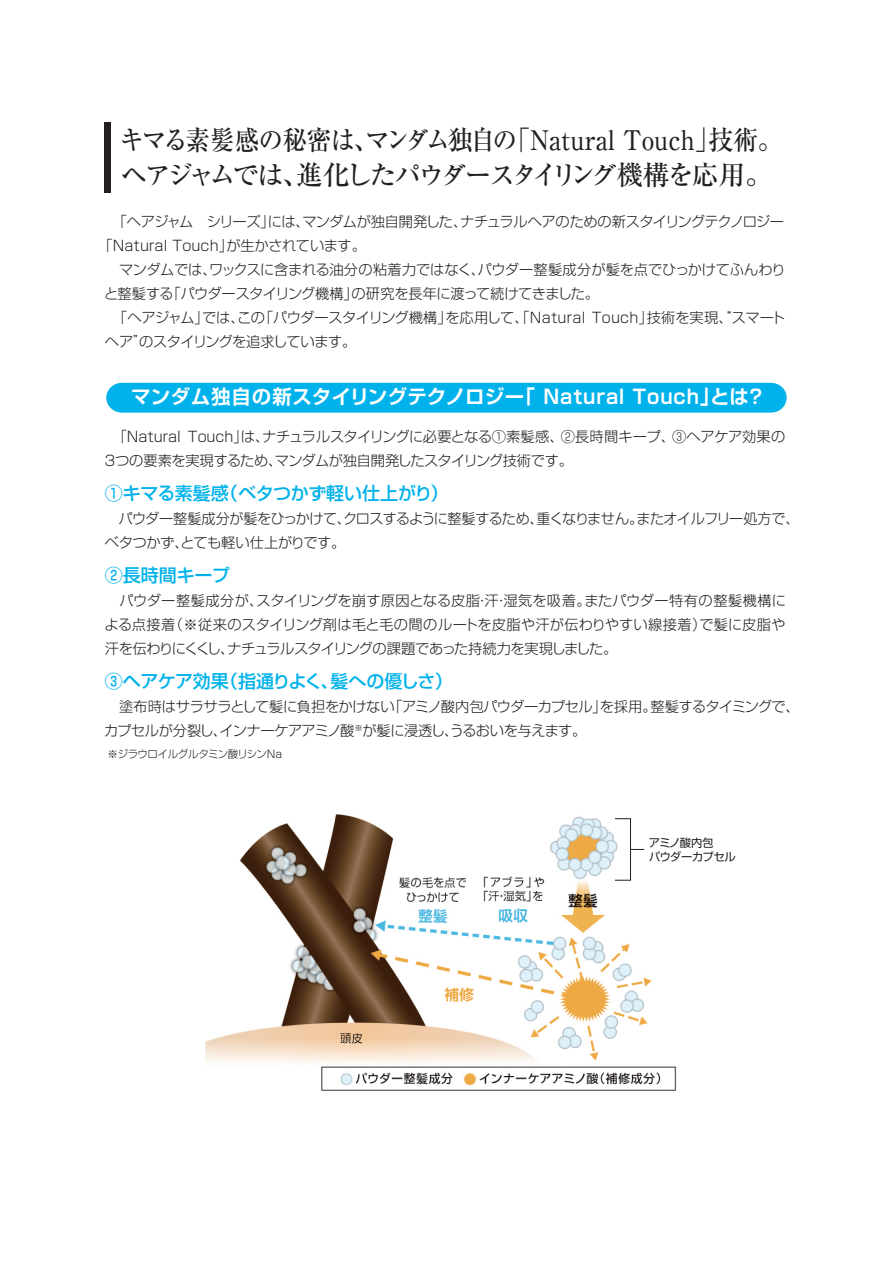
<style>
.page{position:relative;width:893px;height:1263px;background:#fff}
.page>*{position:absolute;margin:0;border:0;box-sizing:border-box;transform-origin:0 0}
.t1{font:500 27px/34.5px "Ryumin Pro";letter-spacing:-.12em;color:#231f20;scale:.91 1}
.t2{font:500 27px "Ryumin Pro";letter-spacing:-.08em;color:#231f20;scale:.91 1}
.t3{font:500 27px "Ryumin Pro";letter-spacing:-.465em;color:#231f20;scale:.91 1}
.t4{font:500 27px "Ryumin Pro";letter-spacing:-.12em;color:#231f20}
.t5{font:700 19.5px "Shin Go Pr 6 N De";letter-spacing:.03em;color:#fff}
.t6{font:700 19.5px "Shin Go Pr 6 N De";letter-spacing:.05em;color:#fff}
.t7{font:500 18px "Shin Go Pr 6 N";letter-spacing:-.01em;color:#00b2eb}
.t8{font:500 18px "Shin Go Pr 6 N";letter-spacing:-.04em;color:#00b2eb}
.t9{font:300 14.25px/24px "Shin Go Pro";letter-spacing:-.025em;color:#231f20}
.t10{font:300 14.25px/24px "Shin Go Pro";letter-spacing:-.045em;color:#231f20}
.t11{font:300 14.25px/24px "Shin Go Pro";color:#231f20}
.t12{font:300 14.25px "Shin Go Pro";letter-spacing:.01em;color:#231f20}
.t13{font:300 14.25px "Shin Go Pro";letter-spacing:-.05em;color:#231f20}
.t14{font:300 14.25px "Shin Go Pro";letter-spacing:.005em;color:#231f20}
.t15{font:300 14.25px "Shin Go Pro";letter-spacing:.02em;color:#231f20}
.t16{font:300 14.25px "Shin Go Pro";letter-spacing:-.055em;color:#231f20}
.t17{font:300 14.25px "Shin Go Pro";letter-spacing:.035em;color:#231f20}
.t18{font:300 14.25px "Shin Go Pro";letter-spacing:-.06em;color:#231f20}
.t19{font:300 14.25px "Shin Go Pro";letter-spacing:.025em;color:#231f20}
.t20{font:300 14.25px "Shin Go Pro";letter-spacing:-.085em;color:#231f20}
.t21{font:11.25px/13.5px "Shin Go Pr 6 N";letter-spacing:-.04em;color:#231f20}
.t22{font:300 10.5px "Shin Go Pro";letter-spacing:-.055em;color:#231f20}
.t23{font:300 8.25px "Shin Go Pro";color:#231f20}
</style>
<div class="page">
<div style="left:104px;top:122px;width:7px;height:71px;background:#231f20"></div>
<img style="left:205px;top:814px;width:472px;height:277px">
<div style="left:106px;top:383px;width:681px;height:30px;background:#00b2eb"></div>
<div style="left:615px;top:818px;width:16px;height:62px;border:1px solid #231f20"></div>
<svg style="left:630px;top:849px;width:14px;height:1px"></svg>
<h1 class="t2" style="left:120px;top:119px;width:438px">キマる素髪感の秘密はマンダム独自の</h1>
<h1 class="t3" style="left:506px;top:119px;width:305px">「ＮａｔｕｒａｌＴｏｕｃｈ技術。</h1>
<h1 class="t1" style="left:695px;top:121px;width:29px">」</h1>
<h1 class="t1" style="left:120px;top:121px;width:718px;text-indent:233px">、<br>ヘアジャムでは進化したパウダースタイリング機構を応用。</h1>
<h1 class="t4" style="left:283px;top:154px;width:28px">、</h1>
<p class="t13" style="left:460px;top:210px;width:325px">ナチュラルヘアのための新スタイリングテクノロジー</p>
<p class="t9" style="left:226px;top:208px;width:141px;text-indent:-121px">　「ヘアジャム　シリーズ」<br>が生かされています。</p>
<p class="t9" style="left:302px;top:208px;width:166px">マンダムが独自開発した、</p>
<p class="t9" style="left:268px;top:208px;width:43px">には、</p>
<p class="t11" style="left:209px;top:232px;width:578px;text-indent:-111px">「Natural Touch」<br>ワックスに含まれる油分の粘着力ではなくパウダー整髪成分が髪を点でひっかけてふんわり</p>
<p class="t9" style="left:471px;top:256px;width:16px">、</p>
<p class="t9" style="left:105px;top:256px;width:113px">　マンダムでは、</p>
<p class="t16" style="left:167px;top:282px;width:193px">「パウダースタイリング機構」</p>
<p class="t9" style="left:352px;top:280px;width:249px">の研究を長年に渡って続けてきました。</p>
<p class="t9" style="left:104px;top:280px;width:71px">と整髪する</p>
<p class="t10" style="left:259px;top:304px;width:195px">「パウダースタイリング機構」</p>
<p class="t10" style="left:105px;top:304px;width:253px">　「ヘアジャム」<br>ヘアのスタイリングを追求しています。</p>
<p class="t15" style="left:445px;top:306px;width:209px">を応用して、「Natural Touch」</p>
<p class="t9" style="left:647px;top:304px;width:140px">技術を実現、“スマート</p>
<p class="t9" style="left:202px;top:304px;width:44px">では、</p>
<p class="t9" style="left:237px;top:304px;width:29px">この</p>
<p class="t9" style="left:133px;top:328px;width:16px">”</p>
<h2 class="t5" style="left:131px;top:380px;width:395px">マンダム独自の新スタイリングテクノロジー</h2>
<h2 class="t6" style="left:515px;top:380px;width:206px">「 Natural Touch」</h2>
<h2 class="t5" style="left:710px;top:380px;width:41px">とは</h2>
<h2 class="t5" style="left:746px;top:380px;width:21px">?</h2>
<p class="t11" style="left:113px;top:423px;width:70px">「Natural</p>
<p class="t9" style="left:262px;top:423px;width:524px">ナチュラルスタイリングに必要となる①素髪感、②長時間キープ、③ヘアケア効果の</p>
<p class="t9" style="left:188px;top:423px;width:83px">Touch は」、</p>
<p class="t10" style="left:275px;top:447px;width:300px">マンダムが独自開発したスタイリング技術です。</p>
<p class="t9" style="left:103px;top:447px;width:181px">３つの要素を実現するため、</p>
<p class="t7" style="left:220px;top:479px;width:230px">（ベタつかず軽い仕上がり(</p>
<p class="t7" style="left:105px;top:479px;width:126px">①キマる素髪感</p>
<p class="t9" style="left:105px;top:505px;width:440px">　パウダー整髪成分が髪をひっかけてクロスするように整髪するため、</p>
<p class="t9" style="left:105px;top:505px;width:248px;text-indent:232px">、ベタつかずとても軽い仕上がりです。</p>
<p class="t9" style="left:174px;top:529px;width:16px">、</p>
<p class="t10" style="left:637px;top:505px;width:164px">またオイルフリー処方で、</p>
<p class="t20" style="left:537px;top:507px;width:108px">重くなりません。</p>
<p class="t7" style="left:105px;top:560px;width:127px">②長時間キープ</p>
<p class="t14" style="left:256px;top:589px;width:336px">スタイリングを崩す原因となる皮脂汗湿気を吸着。</p>
<p class="t19" style="left:105px;top:589px;width:160px">　パウダー整髪成分が、</p>
<p class="t17" style="left:584px;top:589px;width:203px">またパウダー特有の整髪機構に</p>
<p class="t9" style="left:475px;top:587px;width:35px">・・</p>
<p class="t12" style="left:169px;top:613px;width:539px">（※従来のスタイリング剤は毛と毛の間のルートを皮脂や汗が伝わりやすい線接着）</p>
<p class="t9" style="left:104px;top:611px;width:514px">よる点接着<br>汗を伝わりにくくしナチュラルスタイリングの課題であった持続力を実現しました。</p>
<p class="t9" style="left:220px;top:635px;width:16px">、</p>
<p class="t9" style="left:699px;top:611px;width:87px">で髪に皮脂や</p>
<p class="t7" style="left:105px;top:666px;width:126px">③ヘアケア効果</p>
<p class="t8" style="left:220px;top:666px;width:234px">（指通りよく髪への優しさ(</p>
<p class="t7" style="left:321px;top:666px;width:19px">、</p>
<p class="t18" style="left:650px;top:695px;width:151px">整髪するタイミングで、</p>
<p class="t10" style="left:388px;top:693px;width:220px">「アミノ酸内包パウダーカプセル」</p>
<p class="t9" style="left:363px;top:693px;width:225px;text-indent:-258px">　塗布時はサラサラとして髪に負担をかけない<br>が髪に浸透しうるおいを与えます。</p>
<p class="t9" style="left:444px;top:717px;width:16px">、</p>
<p class="t9" style="left:600px;top:693px;width:58px">を採用。</p>
<p class="t9" style="left:104px;top:717px;width:252px">カプセルが分裂しインナーケアアミノ酸</p>
<p class="t9" style="left:213px;top:717px;width:16px">、</p>
<p class="t23" style="left:355px;top:721px;width:10px">※</p>
<p class="t22" style="left:108px;top:745px;width:176px">※ジラウロイルグルタミン酸リシンNa</p>
<p class="t21" style="left:649px;top:835px;width:88px">アミノ酸内包<br>パウダーカプセル</p>
</div>
